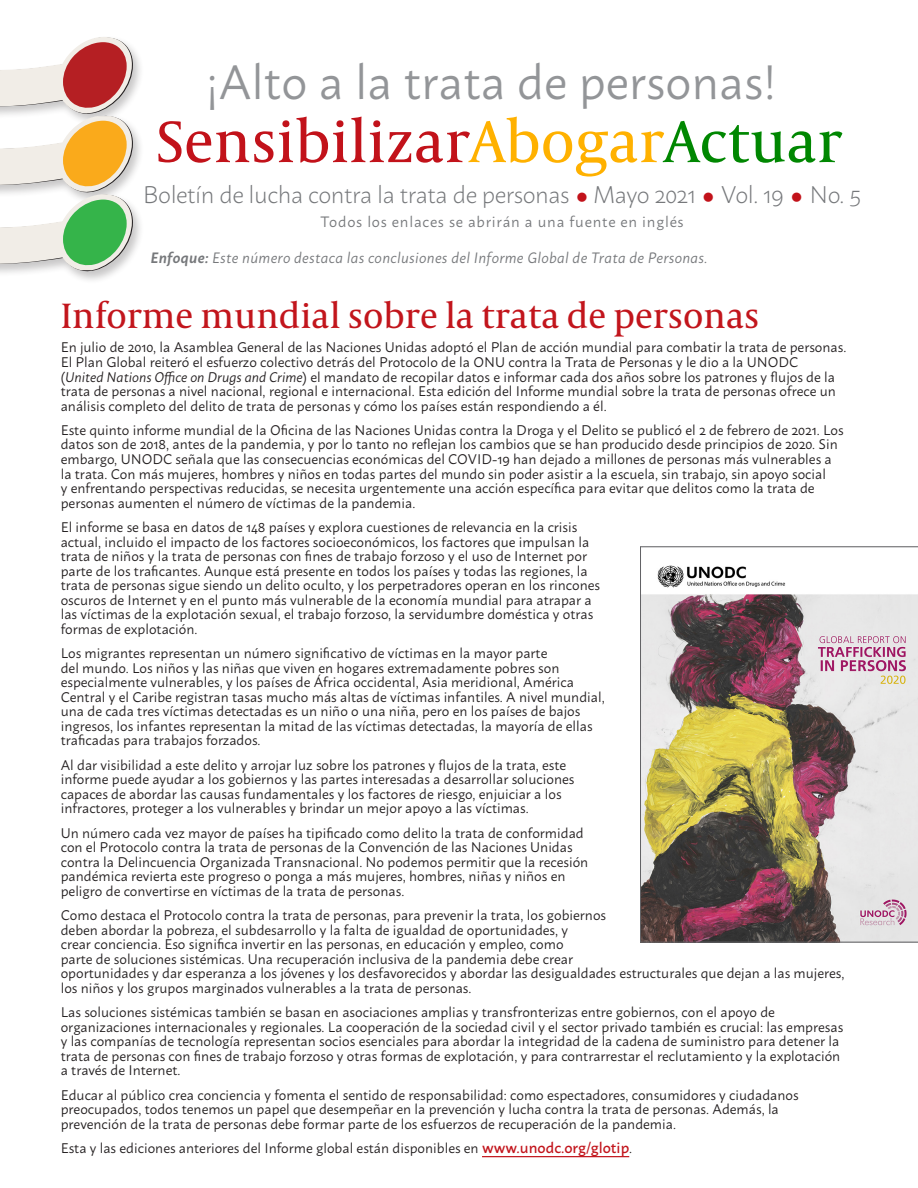
<style>
.page{position:relative;width:918px;height:1188px;background:#fff}
.page>*{position:absolute;margin:0;border:0;box-sizing:border-box;transform-origin:0 0}
.t1{font:60px "Capitolium News 2";color:#c2121a}
.t2{font:48px "Macho";color:#939598}
.t3{font:36px "Capitolium News 2";color:#c2151c}
.t4{font:300 24px "Macho";letter-spacing:-.02em;color:#76787b}
.t5{font:italic 15px "Macho";letter-spacing:.02em;color:#76787b}
.t6{font:15px "Macho";letter-spacing:.05em;color:#76787b}
.t7{font:13.95px/14.5px "Macho";color:#231f20}
.s1{color:#ffb100}
.s2{color:#008701}
.s3{color:#c2121a}
.s4{font-weight:600}
.s5{font-style:italic}
.s6{font-weight:500;font-size:15px;color:#c2151c}
</style>
<div class="page">
<div style="left:0;top:35px;width:144px;height:249px;background:#231f20;opacity:.25"></div>
<svg style="left:0;top:36px;width:133px;height:236px"></svg>
<hr style="left:482px;top:1156px;width:147px;height:1px;background:#c2151c">
<img style="left:640px;top:547px;width:278px;height:395px">
<p class="t2" style="left:206px;top:40px;width:572px">¡Alto a la trata de personas!</p>
<p class="t1" style="left:156px;top:100px;width:688px">Sensibilizar<span class="s1">Abogar</span><span class="s2">Actuar</span></p>
<p class="t6" style="left:321px;top:209px;width:365px">Todos los enlaces se abrirán a una fuente en inglés</p>
<p class="t4" style="left:143px;top:173px;width:719px">Boletín de lucha contra la trata de personas <span class="s3">●</span> Mayo 2021 <span class="s3">●</span> Vol. 19 <span class="s3">●</span> No. 5</p>
<p class="t5" style="left:150px;top:245px;width:559px"><span class="s4">Enfoque:</span> Este número destaca las conclusiones del Informe Global de Trata de Personas.</p>
<p class="t3" style="left:61px;top:291px;width:700px">Informe mundial sobre la trata de personas</p>
<p class="t7" style="left:61px;top:339px;width:787px">En julio de 2010, la Asamblea General de las Naciones Unidas adoptó el Plan de acción mundial para combatir la trata de personas.<br>El Plan Global reiteró el esfuerzo colectivo detrás del Protocolo de la ONU contra la Trata de Personas y le dio a la UNODC<br>(<span class="s5">United Nations Office on Drugs and Crime</span>) el mandato de recopilar datos e informar cada dos años sobre los patrones y flujos de la trata de personas a nivel nacional, regional e internacional. Esta edición del Informe mundial sobre la trata de personas ofrece un análisis completo del delito de trata de personas y cómo los países están respondiendo a él.</p>
<p class="t7" style="left:61px;top:421px;width:784px">Este quinto informe mundial de la Oficina de las Naciones Unidas contra la Droga y el Delito se publicó el 2 de febrero de 2021. Los datos son de 2018, antes de la pandemia, y por lo tanto no reflejan los cambios que se han producido desde principios de 2020. Sin embargo, UNODC señala que las consecuencias económicas del COVID-19 han dejado a millones de personas más vulnerables a la trata. Con más mujeres, hombres y niños en todas partes del mundo sin poder asistir a la escuela, sin trabajo, sin apoyo social<br>y enfrentando perspectivas reducidas, se necesita urgentemente una acción específica para evitar que delitos como la trata de personas aumenten el número de víctimas de la pandemia.</p>
<p class="t7" style="left:61px;top:518px;width:541px">El informe se basa en datos de 148 países y explora cuestiones de relevancia en la crisis actual, incluido el impacto de los factores socioeconómicos, los factores que impulsan la trata de niños y la trata de personas con fines de trabajo forzoso y el uso de Internet por parte de los traficantes. Aunque está presente en todos los países y todas las regiones, la trata de personas sigue siendo un delito oculto, y los perpetradores operan en los rincones oscuros de Internet y en el punto más vulnerable de la economía mundial para atrapar a las víctimas de la explotación sexual, el trabajo forzoso, la servidumbre doméstica y otras formas de explotación.</p>
<p class="t7" style="left:61px;top:644px;width:546px">Los migrantes representan un número significativo de víctimas en la mayor parte<br>del mundo. Los niños y las niñas que viven en hogares extremadamente pobres son especialmente vulnerables, y los países de África occidental, Asia meridional, América Central y el Caribe registran tasas mucho más altas de víctimas infantiles. A nivel mundial, una de cada tres víctimas detectadas es un niño o una niña, pero en los países de bajos ingresos, los infantes representan la mitad de las víctimas detectadas, la mayoría de ellas traficadas para trabajos forzados.</p>
<p class="t7" style="left:61px;top:756px;width:515px">Al dar visibilidad a este delito y arrojar luz sobre los patrones y flujos de la trata, este informe puede ayudar a los gobiernos y las partes interesadas a desarrollar soluciones capaces de abordar las causas fundamentales y los factores de riesgo, enjuiciar a los infractores, proteger a los vulnerables y brindar un mejor apoyo a las víctimas.</p>
<p class="t7" style="left:61px;top:824px;width:529px">Un número cada vez mayor de países ha tipificado como delito la trata de conformidad con el Protocolo contra la trata de personas de la Convención de las Naciones Unidas contra la Delincuencia Organizada Transnacional. No podemos permitir que la recesión pandémica revierta este progreso o ponga a más mujeres, hombres, niñas y niños en peligro de convertirse en víctimas de la trata de personas.</p>
<p class="t7" style="left:61px;top:906px;width:785px">Como destaca el Protocolo contra la trata de personas, para prevenir la trata, los gobiernos<br>deben abordar la pobreza, el subdesarrollo y la falta de igualdad de oportunidades, y<br>crear conciencia. Eso significa invertir en las personas, en educación y empleo, como<br>parte de soluciones sistémicas. Una recuperación inclusiva de la pandemia debe crear<br>oportunidades y dar esperanza a los jóvenes y los desfavorecidos y abordar las desigualdades estructurales que dejan a las mujeres, los niños y los grupos marginados vulnerables a la trata de personas.</p>
<p class="t7" style="left:61px;top:1003px;width:784px">Las soluciones sistémicas también se basan en asociaciones amplias y transfronterizas entre gobiernos, con el apoyo de organizaciones internacionales y regionales. La cooperación de la sociedad civil y el sector privado también es crucial: las empresas y las companías de tecnología representan socios esenciales para abordar la integridad de la cadena de suministro para detener la trata de personas con fines de trabajo forzoso y otras formas de explotación, y para contrarrestar el reclutamiento y la explotación a través de Internet.</p>
<p class="t7" style="left:61px;top:1086px;width:739px">Educar al público crea conciencia y fomenta el sentido de responsabilidad: como espectadores, consumidores y ciudadanos preocupados, todos tenemos un papel que desempeñar en la prevención y lucha contra la trata de personas. Además, la prevención de la trata de personas debe formar parte de los esfuerzos de recuperación de la pandemia.</p>
<p class="t7" style="left:61px;top:1139px;width:573px">Esta y las ediciones anteriores del Informe global están disponibles en <span class="s6">www.unodc.org/glotip</span>.</p>
</div>
